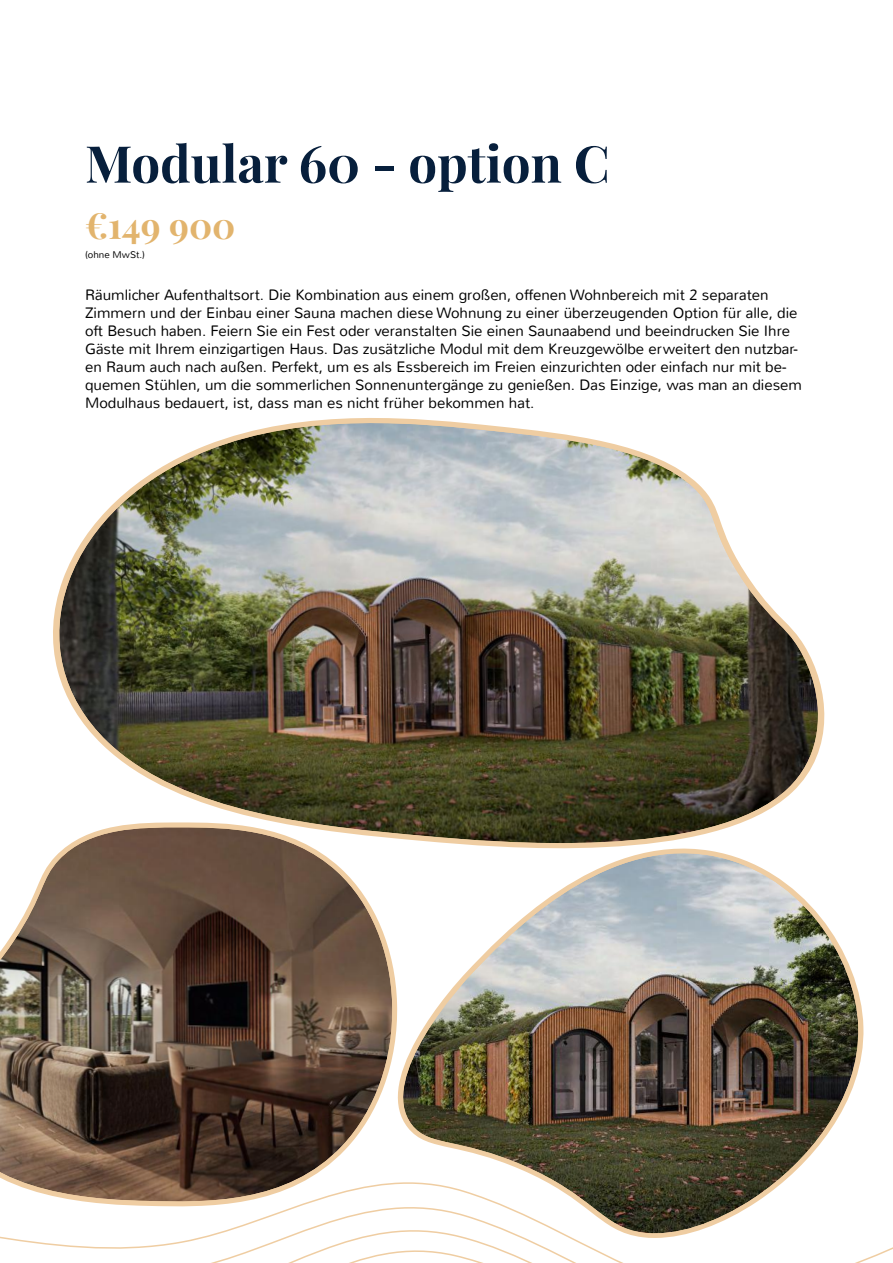
<style>
.page{position:relative;width:893px;height:1263px;background:#fff}
.page>*{position:absolute;margin:0;border:0;box-sizing:border-box;transform-origin:0 0}
.t1{font:700 51px "Playfair Display";color:#071f3c}
.t2{font:700 36px "Playfair Display";color:#e2b46d}
.t3{font:300 15px/18px "Nunito";color:#000}
.t4{font:300 9.75px "Nunito";color:#000}
</style>
<div class="page">
<svg style="left:0;top:1212px;width:893px;height:51px"></svg>
<img style="left:53px;top:418px;width:772px;height:412px">
<img style="left:373px;top:830px;width:492px;height:409px">
<svg style="left:0;top:821px;width:399px;height:391px"></svg>
<h1 class="t1" style="left:85px;top:124px;width:526px">Modular 60 - option C</h1>
<h2 class="t2" style="left:85px;top:198px;width:152px">€149 900</h2>
<p class="t4" style="left:85px;top:249px;width:62px">(ohne MwSt.)</p>
<p class="t3" style="left:85px;top:286px;width:718px">Räumlicher Aufenthaltsort. Die Kombination aus einem großen, offenen Wohnbereich mit 2 separaten Zimmern und der Einbau einer Sauna machen diese Wohnung zu einer überzeugenden Option für alle, die oft Besuch haben. Feiern Sie ein Fest oder veranstalten Sie einen Saunaabend und beeindrucken Sie Ihre Gäste mit Ihrem einzigartigen Haus. Das zusätzliche Modul mit dem Kreuzgewölbe erweitert den nutzbar&shy;en Raum auch nach außen. Perfekt, um es als Essbereich im Freien einzurichten oder einfach nur mit be&shy;quemen Stühlen, um die sommerlichen Sonnenuntergänge zu genießen. Das Einzige, was man an diesem Modulhaus bedauert, ist, dass man es nicht früher bekommen hat.</p>
</div>
